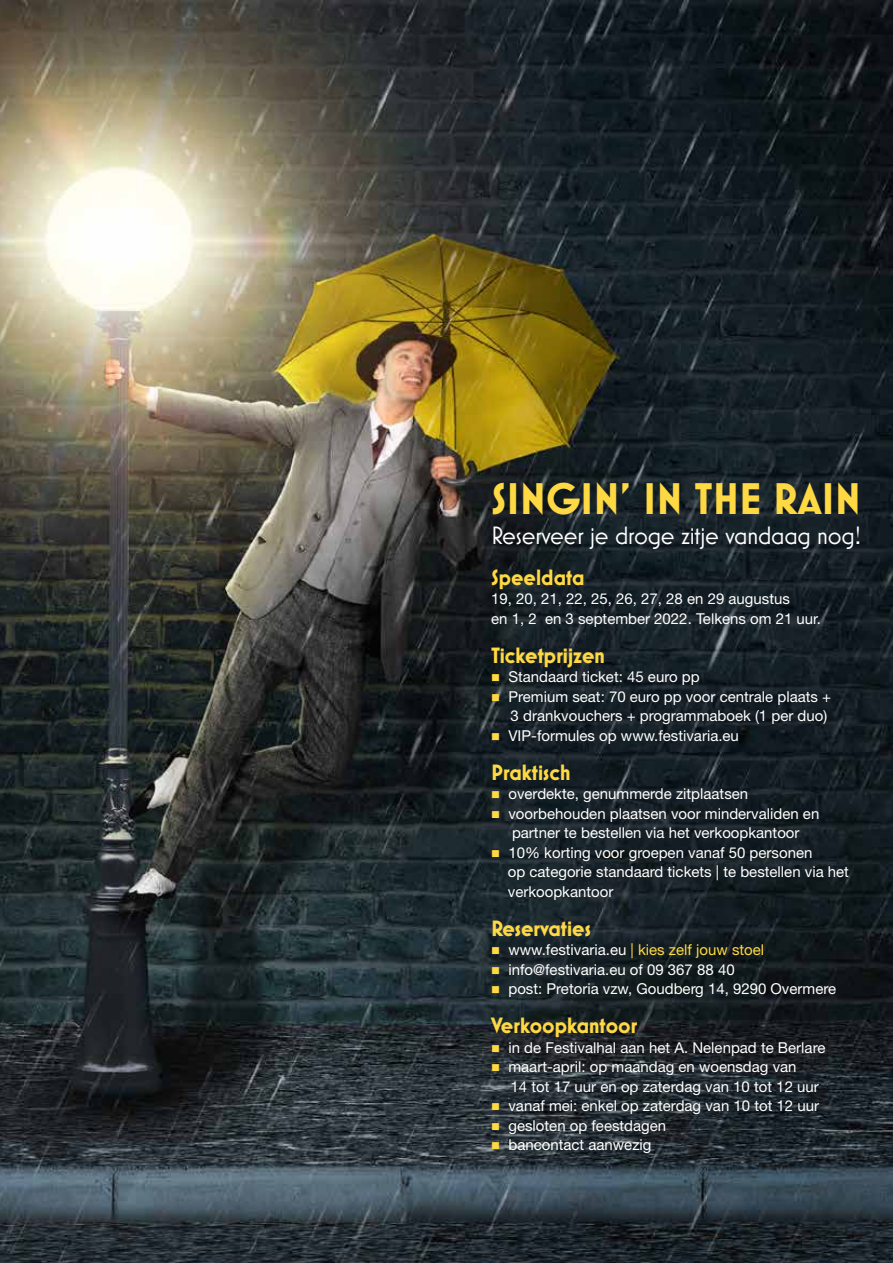
<style>
.page{position:relative;width:893px;height:1263px;background:#fff}
.page>*{position:absolute;margin:0;border:0;box-sizing:border-box;transform-origin:0 0}
.t1{font:700 45px "Mostra Nuova";color:#ffd943}
.t2{font:25.5px "Mostra Nuova";letter-spacing:-.01em;color:#fff}
.t3{font:700 22.5px "Mostra Nuova";color:#ffd943}
.t4{font:condensed 15px/19.5px "Helvetica Neue";color:#fff}
.t5{font:condensed 15px "Helvetica Neue";color:#ffd943}
.s1{color:#ffd943}
.s2{color:#fff}
</style>
<div class="page">
<img style="left:0;top:0;width:893px;height:1263px">
<h1 class="t1" style="left:491px;top:473px;width:371px">SINGIN’ IN THE RAIN</h1>
<h2 class="t2" style="left:491px;top:521px;width:372px">Reserveer je droge zitje vandaag nog!</h2>
<h3 class="t3" style="left:491px;top:564px;width:95px">Speeldata</h3>
<p class="t4" style="left:491px;top:589px;width:331px">19, 20, 21, 22, 25, 26, 27, 28 en 29 augustus<br>en 1, 2 en 3 september 2022. Telkens om 21 uur.</p>
<h3 class="t3" style="left:491px;top:642px;width:115px">Ticketprijzen</h3>
<p class="t4" style="left:491px;top:667px;width:210px"><span class="s1">■</span> Standaard ticket: 45 euro pp</p>
<p class="t4" style="left:491px;top:687px;width:342px;text-align:right"><span class="s1">■</span> Premium seat: 70 euro pp voor centrale plaats +<br>3 drankvouchers + programmaboek (1 per duo)</p>
<p class="t4" style="left:491px;top:726px;width:249px"><span class="s1">■</span> VIP-formules op www.festivaria.eu</p>
<h3 class="t3" style="left:491px;top:759px;width:81px">Praktisch</h3>
<p class="t4" style="left:491px;top:784px;width:259px"><span class="s1">■</span> overdekte, genummerde zitplaatsen</p>
<p class="t4" style="left:491px;top:804px;width:330px;text-align:center"><span class="s1">■</span> voorbehouden plaatsen voor mindervaliden en partner te bestellen via het verkoopkantoor</p>
<p class="t4" style="left:508px;top:843px;width:343px;text-indent:-17px"><span class="s1">■</span> 10% korting voor groepen vanaf 50 personen<br>op categorie standaard tickets | te bestellen via het verkoopkantoor</p>
<h3 class="t3" style="left:491px;top:915px;width:101px">Reservaties</h3>
<p class="t5" style="left:491px;top:941px;width:275px">■ <span class="s2">www.festivaria.eu</span> | kies zelf jouw stoel</p>
<p class="t4" style="left:491px;top:960px;width:245px"><span class="s1">■</span> info@festivaria.eu of 09 367 88 40</p>
<p class="t4" style="left:491px;top:979px;width:347px"><span class="s1">■</span> post: Pretoria vzw, Goudberg 14, 9290 Overmere</p>
<h3 class="t3" style="left:491px;top:1013px;width:148px">Verkoopkantoor</h3>
<p class="t4" style="left:491px;top:1038px;width:336px"><span class="s1">■</span> in de Festivalhal aan het A. Nelenpad te Berlare</p>
<p class="t4" style="left:511px;top:1057px;width:310px;text-indent:-20px"><span class="s1">■</span> maart-april: op maandag en woensdag van<br>14 tot 17 uur en op zaterdag van 10 tot 12 uur</p>
<p class="t4" style="left:491px;top:1096px;width:329px"><span class="s1">■</span> vanaf mei: enkel op zaterdag van 10 tot 12 uur</p>
<p class="t4" style="left:491px;top:1116px;width:177px"><span class="s1">■</span> gesloten op feestdagen</p>
<p class="t4" style="left:491px;top:1135px;width:162px"><span class="s1">■</span> bancontact aanwezig</p>
</div>
